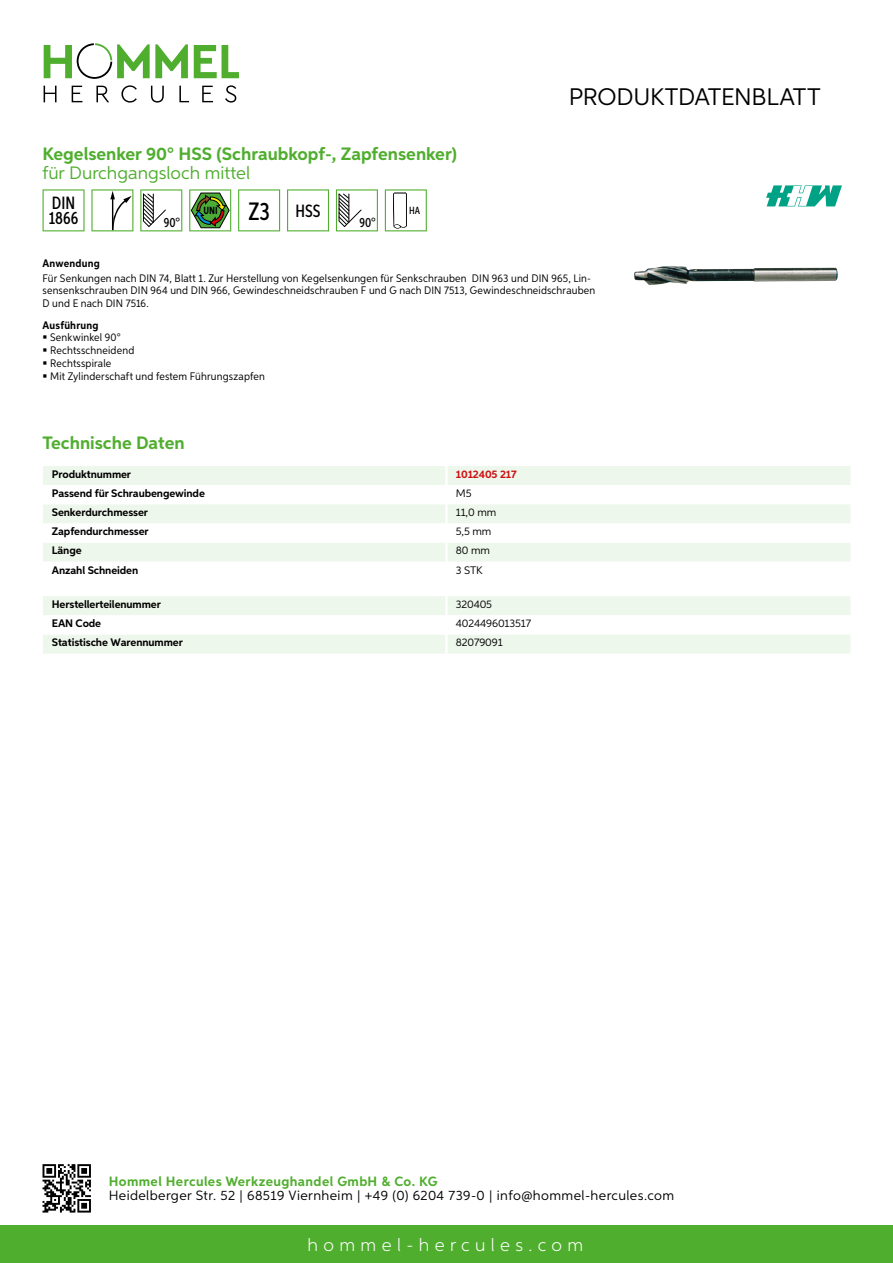
<style>
.page{position:relative;width:893px;height:1263px;background:#fff}
.page>*{position:absolute;margin:0;border:0;box-sizing:border-box;transform-origin:0 0}
.t1{font:24px "Aspira";letter-spacing:-.01em;color:#000}
.t2{font:700 18px "Aspira";color:#50ae2f}
.t3{font:18px "Aspira";color:#50ae2f}
.t4{font:300 18px "Aspira";letter-spacing:.3em;color:#fff}
.t5{font:500 17.85px/14.9px "Aspira XX Nar";color:#000}
.t6{font:13.5px "Aspira";letter-spacing:.03em;color:#000}
.t7{font:700 13.5px "Aspira";letter-spacing:.03em;color:#50ae2f}
.t8{font:500 13.35px "Aspira XX Nar";color:#000}
.t9{font:10.95px/12.8px "Aspira Nar";letter-spacing:.015em;color:#000}
.t10{font:700 10.95px "Aspira";letter-spacing:-.01em;color:#000}
.t11{font:10.95px "Aspira";letter-spacing:-.01em;color:#000}
.t12{font:700 10.95px "Aspira Nar";letter-spacing:.02em;color:#000}
.t13{font:700 10.95px "Aspira";letter-spacing:-.01em;color:#cd1013}
.t14{font:700 10.35px "Aspira XX Nar";color:#000}
.t15{font:500 10.35px "Aspira XX Nar";color:#000}
.s1{font-size:25.2px}
</style>
<div class="page">
<div style="left:0;top:1226px;width:893px;height:37px;background:#50ae2f"></div>
<svg style="left:43px;top:1164px;width:48px;height:48px"></svg>
<svg style="left:194px;top:45px;width:45px;height:33px"></svg>
<svg style="left:44px;top:43px;width:144px;height:36px"></svg>
<svg style="left:44px;top:86px;width:13px;height:16px"></svg>
<svg style="left:72px;top:86px;width:10px;height:16px"></svg>
<svg style="left:96px;top:86px;width:13px;height:16px"></svg>
<svg style="left:121px;top:85px;width:16px;height:18px"></svg>
<svg style="left:151px;top:86px;width:13px;height:17px"></svg>
<svg style="left:179px;top:86px;width:10px;height:16px"></svg>
<svg style="left:202px;top:86px;width:11px;height:16px"></svg>
<svg style="left:225px;top:85px;width:11px;height:18px"></svg>
<div style="left:43px;top:466px;width:807px;height:19px;background:#eef7eb"></div>
<svg style="left:43px;top:504px;width:807px;height:57px;fill:#eef7eb"></svg>
<hr style="left:445px;top:466px;width:3px;height:19px;background:#fff">
<hr style="left:445px;top:504px;width:3px;height:19px;background:#fff">
<hr style="left:445px;top:523px;width:3px;height:19px;background:#fff">
<hr style="left:445px;top:542px;width:3px;height:20px;background:#fff">
<svg style="left:43px;top:596px;width:807px;height:58px"></svg>
<hr style="left:445px;top:634px;width:3px;height:20px;background:#fff">
<svg style="left:43px;top:189px;width:42px;height:42px"></svg>
<svg style="left:91px;top:189px;width:42px;height:42px"></svg>
<svg style="left:140px;top:189px;width:42px;height:42px"></svg>
<svg style="left:189px;top:189px;width:42px;height:42px"></svg>
<svg style="left:238px;top:189px;width:42px;height:42px"></svg>
<svg style="left:287px;top:189px;width:42px;height:42px"></svg>
<svg style="left:336px;top:189px;width:42px;height:42px"></svg>
<svg style="left:385px;top:189px;width:42px;height:42px"></svg>
<img style="left:634px;top:266px;width:204px;height:19px">
<svg style="left:766px;top:185px;width:76px;height:21px"></svg>
<h2 class="t2" style="left:43px;top:142px;width:416px">Kegelsenker 90° HSS (Schraubkopf-, Zapfensenker)</h2>
<h2 class="t3" style="left:43px;top:162px;width:209px">für Durchgangsloch mittel</h2>
<h3 class="t5" style="left:49px;top:196px;width:31px">DIN<br>1866</h3>
<p class="t8" style="left:164px;top:215px;width:18px">90°</p>
<p class="t14" style="left:203px;top:205px;width:16px">UNI</p>
<h3 class="t5" style="left:248px;top:203px;width:74px"><span class="s1">Z3</span> HSS</h3>
<p class="t8" style="left:360px;top:215px;width:18px">90°</p>
<p class="t15" style="left:409px;top:204px;width:12px">HA</p>
<h1 class="t1" style="left:569px;top:82px;width:253px">Produktdatenblatt</h1>
<p class="t12" style="left:43px;top:257px;width:59px">Anwendung</p>
<p class="t9" style="left:43px;top:273px;width:554px;line-height:12px">Für Senkungen nach DIN 74, Blatt 1. Zur Herstellung von Kegelsenkungen für Senkschrauben DIN 963 und DIN 965, Lin&shy;sensenkschrauben DIN 964 und DIN 966, Gewindeschneidschrauben F und G nach DIN 7513, Gewindeschneidschrauben<br>D und E nach DIN 7516.</p>
<p class="t12" style="left:43px;top:318px;width:58px">Ausführung</p>
<p class="t9" style="left:50px;top:331px;width:216px">Senkwinkel 90°<br>Rechtsschneidend<br>Rechtsspirale<br>Mit Zylinderschaft und festem Führungszapfen</p>
<h2 class="t2" style="left:43px;top:432px;width:144px">Technische Daten</h2>
<p class="t10" style="left:52px;top:467px;width:81px">Produktnummer</p>
<p class="t13" style="left:456px;top:467px;width:62px">1012405 217</p>
<p class="t10" style="left:52px;top:487px;width:155px">Passend für Schraubengewinde</p>
<p class="t11" style="left:456px;top:487px;width:17px">M5</p>
<p class="t10" style="left:52px;top:506px;width:98px">Senkerdurchmesser</p>
<p class="t11" style="left:456px;top:506px;width:42px">11,0 mm</p>
<p class="t10" style="left:52px;top:525px;width:98px">Zapfendurchmesser</p>
<p class="t11" style="left:456px;top:525px;width:37px">5,5 mm</p>
<p class="t10" style="left:52px;top:544px;width:31px">Länge</p>
<p class="t11" style="left:456px;top:544px;width:36px">80 mm</p>
<p class="t10" style="left:52px;top:563px;width:88px">Anzahl Schneiden</p>
<p class="t11" style="left:456px;top:563px;width:22px">3 STK</p>
<p class="t10" style="left:52px;top:598px;width:111px">Herstellerteilenummer</p>
<p class="t11" style="left:456px;top:598px;width:38px">320405</p>
<p class="t10" style="left:52px;top:617px;width:51px">EAN Code</p>
<p class="t11" style="left:456px;top:617px;width:77px">4024496013517</p>
<p class="t10" style="left:52px;top:636px;width:132px">Statistische Warennummer</p>
<p class="t11" style="left:456px;top:636px;width:48px">82079091</p>
<p class="t7" style="left:109px;top:1172px;width:330px">Hommel Hercules Werkzeughandel GmbH &amp; Co. KG</p>
<p class="t6" style="left:109px;top:1187px;width:567px">Heidelberger Str. 52 | 68519 Viernheim | +49 (0) 6204 739-0 | info@hommel-hercules.com</p>
<h2 class="t4" style="left:307px;top:1234px;width:277px">hommel-hercules.com</h2>
</div>
